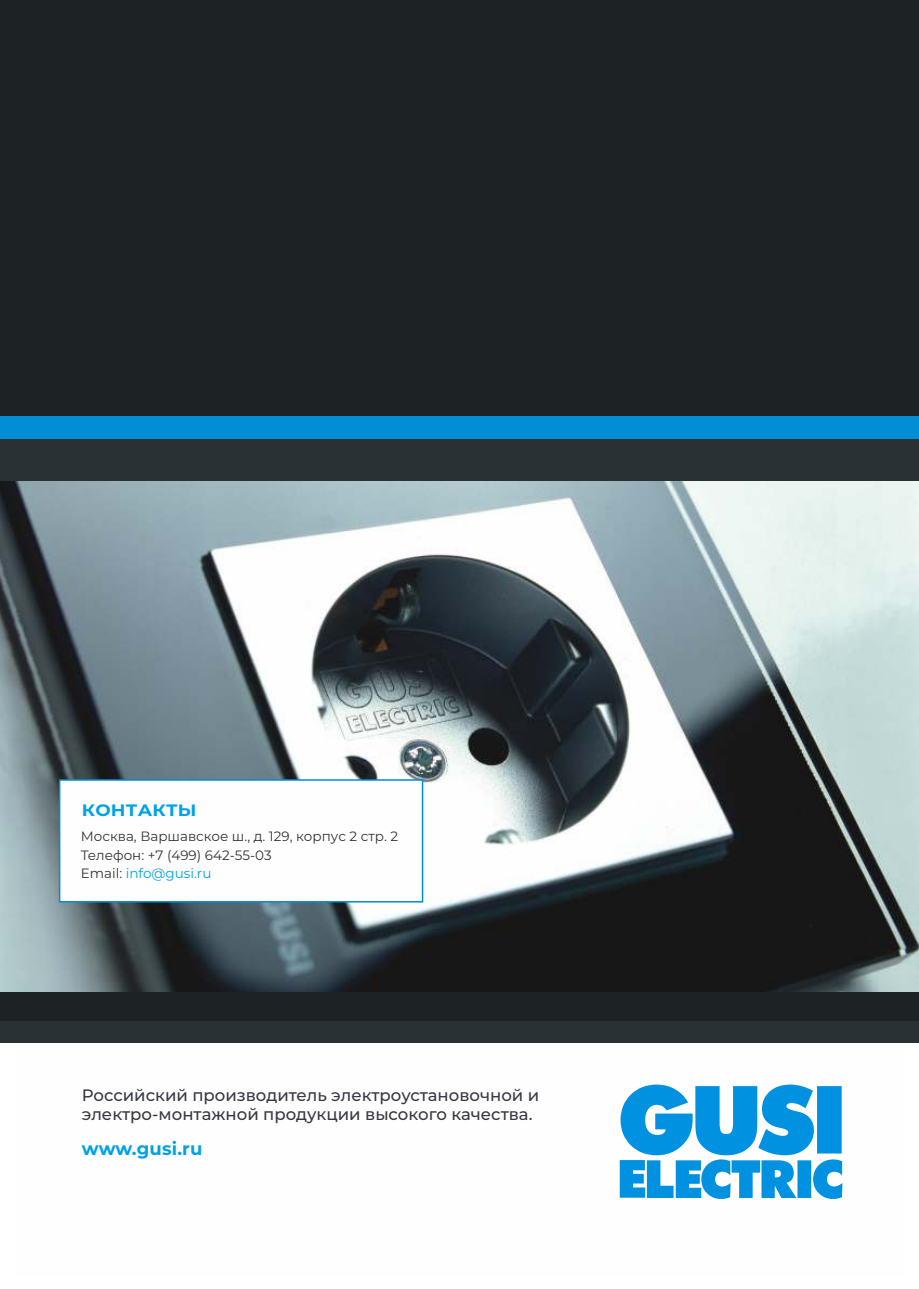
<style>
.page{position:relative;width:919px;height:1289px;background:#fff}
.page>*{position:absolute;margin:0;border:0;box-sizing:border-box;transform-origin:0 0}
.t1{font:700 18px "Montserrat";letter-spacing:.01em;color:#00a2e6}
.t2{font:500 16.5px/19.8px "Montserrat";color:#363940}
.t3{font:700 16.5px "Montserrat";letter-spacing:.01em;color:#00a2e6;scale:1.1 1}
.t4{font:13.5px/17.2px "Montserrat";color:#353433}
.s1{color:#00a2e6}
</style>
<div class="page">
<div style="left:0;top:415px;width:918px;height:24px;background:#008ed4"></div>
<div style="left:0;top:0;width:918px;height:415px;background:#1d2225"></div>
<div style="left:0;top:1020px;width:918px;height:22px;background:#2a3135"></div>
<div style="left:0;top:991px;width:918px;height:29px;background:#1d2225"></div>
<img style="left:0;top:480px;width:918px;height:511px">
<div style="left:0;top:439px;width:918px;height:41px;background:#2a3135"></div>
<div style="left:59px;top:779px;width:364px;height:123px;background:#fefefe;border:2px solid #008ed4"></div>
<svg style="left:619px;top:1084px;width:223px;height:114px"></svg>
<p class="t3" style="left:82px;top:799px;width:106px">КОНТАКТЫ</p>
<p class="t4" style="left:81px;top:827px;width:319px">Москва, Варшавское ш., д. 129, корпус 2 стр. 2</p>
<p class="t4" style="left:81px;top:847px;width:192px">Телефон: +7 (499) 642-55-03<br>Email: <span class="s1">info@gusi.ru</span></p>
<p class="t2" style="left:82px;top:1084px;width:459px">Российский производитель электроустановочной и электро-монтажной продукции высокого качества.</p>
<p class="t1" style="left:82px;top:1137px;width:122px">www.gusi.ru</p>
</div>
